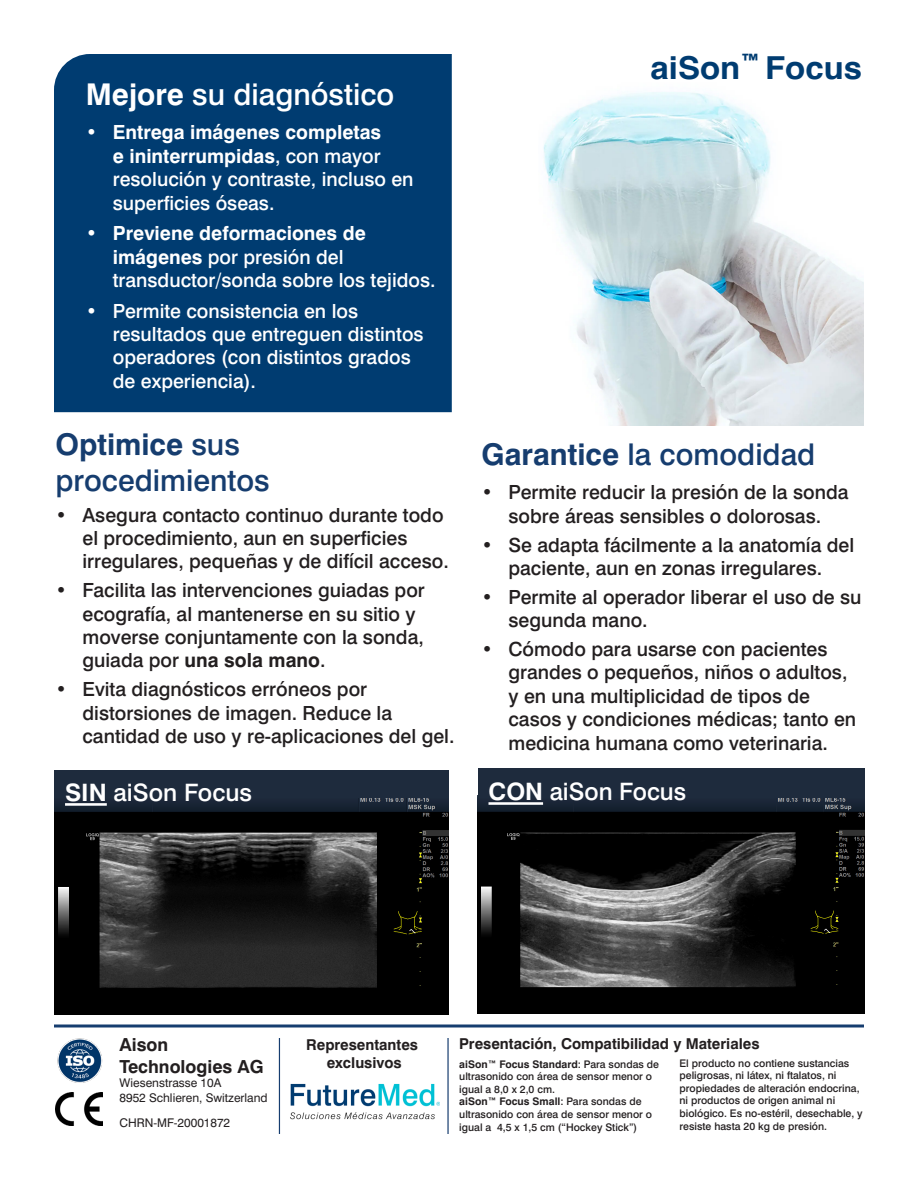
<style>
.page{position:relative;width:918px;height:1188px;background:#fff}
.page>*{position:absolute;margin:0;border:0;box-sizing:border-box;transform-origin:0 0}
.t1{font:700 31.65px "Helvetica";color:#003c71;scale:1.04 1}
.t2{font:500 30px/36px "Swiss 721";color:#163d6f}
.t3{font:500 30px "Swiss 721";color:#fff}
.t4{font:500 24px "Swiss 721";color:#fff}
.t5{font:500 19.5px/23.4px "Swiss 721";color:#231f20}
.t6{font:500 19.5px/23.4px "Swiss 721";color:#fff}
.t7{font:700 18px/21.6px "Swiss 721";color:#231f20}
.t8{font:700 15px/18px "Swiss 721";color:#231f20;text-align:center}
.t9{font:12px/25.2px "Swiss 721 Roman";color:#231f20}
.t10{font:500 10.5px/12.6px "Swiss 721";color:#231f20}
.s1{font-weight:700}
</style>
<div class="page">
<img style="left:543px;top:92px;width:320px;height:333px">
<div style="left:54px;top:54px;width:398px;height:358px;background:#003c71"></div>
<img style="left:54px;top:798px;width:394px;height:216px">
<div style="left:54px;top:770px;width:394px;height:28px;background:#1e2b3d"></div>
<hr style="left:65px;top:803px;width:42px;height:3px;background:#fff">
<img style="left:477px;top:796px;width:387px;height:217px">
<div style="left:478px;top:769px;width:386px;height:29px;background:#1e2b3d"></div>
<hr style="left:489px;top:802px;width:54px;height:3px;background:#fff">
<svg style="left:54px;top:1024px;width:810px;height:4px"></svg>
<img style="left:57px;top:1038px;width:46px;height:45px">
<img style="left:55px;top:1092px;width:47px;height:34px">
<hr style="left:279px;top:1038px;width:1px;height:96px;background:#163d6f">
<hr style="left:447px;top:1038px;width:2px;height:96px;background:#163d6f">
<img style="left:290px;top:1083px;width:150px;height:37px">
<p class="t3" style="left:86px;top:76px;width:310px"><span class="s1">Mejore</span> su diagnóstico</p>
<p class="t6" style="left:113px;top:121px;width:302px;text-indent:-27px"><span class="s1">• Entrega imágenes completas<br>e ininterrumpidas</span>, con mayor resolución y contraste, incluso en superficies óseas.</p>
<p class="t6" style="left:113px;top:222px;width:324px;text-indent:-27px"><span class="s1">• Previene deformaciones de imágenes</span> por presión del transductor/sonda sobre los tejidos.</p>
<p class="t6" style="left:113px;top:299px;width:312px;text-indent:-27px">• Permite consistencia en los resultados que entreguen distintos operadores (con distintos grados de experiencia).</p>
<p class="t2" style="left:56px;top:426px;width:216px"><span class="s1">Optimice</span> sus procedimientos</p>
<p class="t5" style="left:82px;top:503px;width:368px;text-indent:-27px">• Asegura contacto continuo durante todo el procedimiento, aun en superficies irregulares, pequeñas y de difícil acceso.</p>
<p class="t5" style="left:82px;top:579px;width:344px;text-indent:-27px">• Facilita las intervenciones guiadas por ecografía, al mantenerse en su sitio y moverse conjuntamente con la sonda, guiada por <span class="s1">una sola mano</span>.</p>
<p class="t5" style="left:82px;top:678px;width:374px;text-indent:-27px">• Evita diagnósticos erróneos por distorsiones de imagen. Reduce la cantidad de uso y re-aplicaciones del gel.</p>
<p class="t1" style="left:651px;top:48px;width:205px">aiSon<sup>™</sup> Focus</p>
<p class="t2" style="left:482px;top:436px;width:335px"><span class="s1">Garantice</span> la comodidad</p>
<p class="t5" style="left:482px;top:481px;width:369px;text-align:center">• Permite reducir la presión de la sonda sobre áreas sensibles o dolorosas.</p>
<p class="t5" style="left:482px;top:533px;width:374px;text-align:center">• Se adapta fácilmente a la anatomía del paciente, aun en zonas irregulares.</p>
<p class="t5" style="left:508px;top:585px;width:355px;text-indent:-27px">• Permite al operador liberar el uso de su segunda mano.</p>
<p class="t5" style="left:508px;top:637px;width:349px;text-indent:-27px">• Cómodo para usarse con pacientes grandes o pequeños, niños o adultos, y en una multiplicidad de tipos de casos y condiciones médicas; tanto en medicina humana como veterinaria.</p>
<p class="t4" style="left:65px;top:778px;width:189px"><span class="s1">SIN</span> aiSon Focus</p>
<p class="t4" style="left:489px;top:777px;width:199px"><span class="s1">CON</span> aiSon Focus</p>
<p class="t7" style="left:120px;top:1034px;width:146px">Aison<br>Technologies AG</p>
<p class="t9" style="left:120px;top:1070px;width:103px">Wiesenstrasse 10A</p>
<p class="t9" style="left:120px;top:1085px;width:150px">8952 Schlieren, Switzerland<br>CHRN-MF-20001872</p>
<p class="t8" style="left:306px;top:1035px;width:113px">Representantes exclusivos</p>
<p class="t8" style="left:459px;top:1034px;width:302px">Presentación, Compatibilidad y Materiales</p>
<p class="t10" style="left:680px;top:1057px;width:185px">El producto no contiene sustancias peligrosas, ni látex, ni ftalatos, ni propiedades de alteración endocrina, ni productos de origen animal ni biológico. Es no-estéril, desechable, y resiste hasta 20 kg de presión.</p>
<p class="t10" style="left:459px;top:1057px;width:201px"><span class="s1">aiSon™ Focus Standard</span>: Para sondas de ultrasonido con área de sensor menor o igual a 8,0 x 2,0 cm.<br><span class="s1">aiSon™ Focus Small</span>: Para sondas de ultrasonido con área de sensor menor o igual a 4,5 x 1,5 cm (“Hockey Stick”)</p>
</div>
